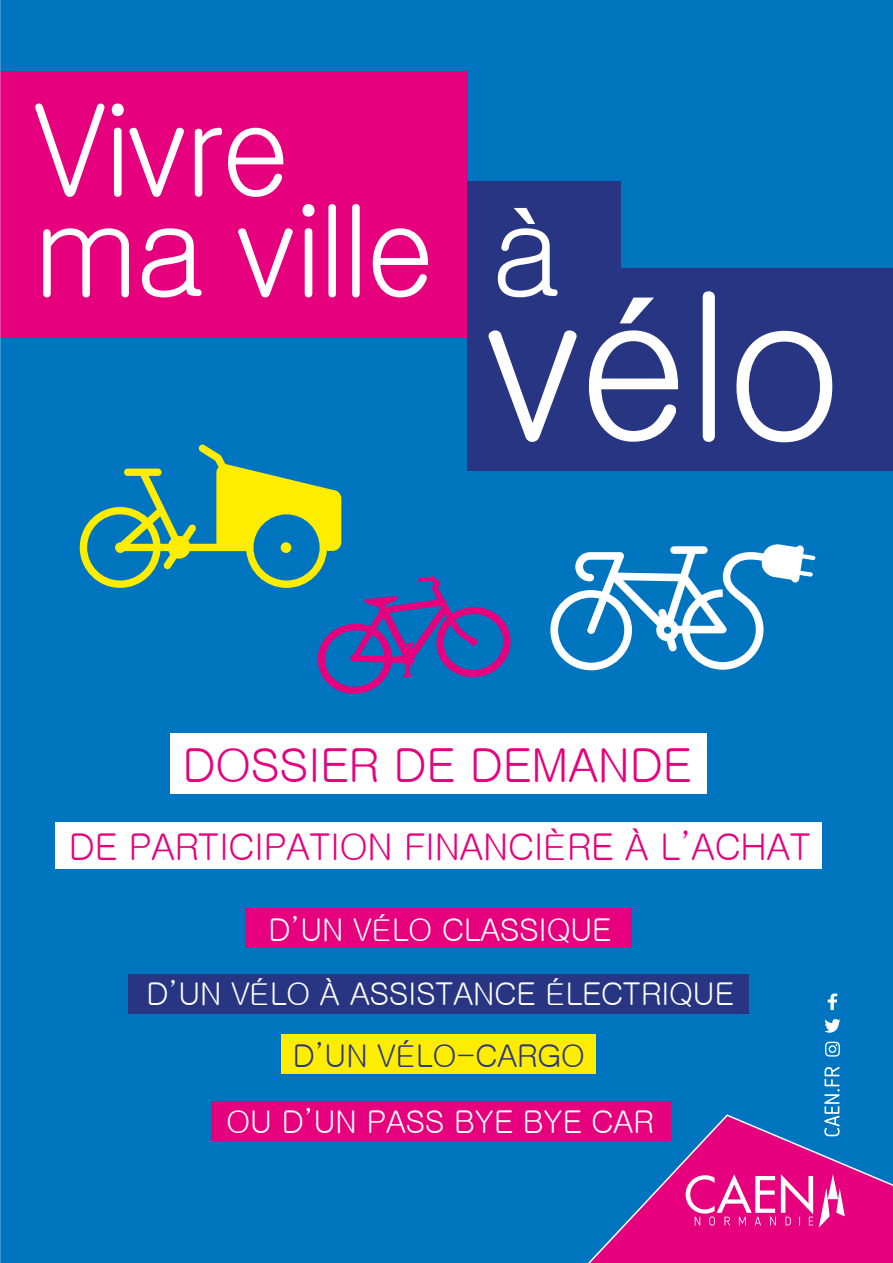
<style>
.page{position:relative;width:893px;height:1263px;background:#0075bf}
.page>*{position:absolute;margin:0;border:0;box-sizing:border-box;transform-origin:0 0}
.t1{font:200.25px "Gulim";color:#fff}
.t2{font:124.2px/100.5px "Gulim";letter-spacing:-.04em;color:#fff}
.t3{font:46.95px "Gulim";letter-spacing:-.02em;color:#e6007d}
.t4{font:37.05px "Gulim";letter-spacing:-.02em;color:#e6007d}
.t5{font:31.5px "Gulim";letter-spacing:-.02em;color:#fff}
.t6{font:31.5px "Gulim";letter-spacing:-.02em;color:#283583}
</style>
<div class="page">
<div style="left:0;top:71px;width:468px;height:267px;background:#e6007d"></div>
<div style="left:468px;top:181px;width:425px;height:289px;background:#283583"></div>
<div style="left:622px;top:14px;width:271px;height:253px;background:#0075bf"></div>
<div style="left:129px;top:974px;width:620px;height:40px;background:#283583"></div>
<div style="left:211px;top:1101px;width:459px;height:40px;background:#e6007d"></div>
<div style="left:245px;top:908px;width:387px;height:40px;background:#e6007d"></div>
<div style="left:281px;top:1034px;width:315px;height:40px;background:#ffed00"></div>
<div style="left:55px;top:822px;width:767px;height:47px;background:#fff"></div>
<div style="left:170px;top:733px;width:537px;height:61px;background:#fff"></div>
<svg style="left:828px;top:993px;width:9px;height:17px"></svg>
<svg style="left:824px;top:1019px;width:16px;height:14px"></svg>
<svg style="left:825px;top:1042px;width:15px;height:14px"></svg>
<svg style="left:589px;top:1067px;width:304px;height:196px"></svg>
<svg style="left:550px;top:544px;width:265px;height:126px"></svg>
<svg style="left:80px;top:444px;width:431px;height:250px"></svg>
<h2 class="t2" style="left:33px;top:100px;width:532px">Vivre<br>ma ville à</h2>
<h1 class="t1" style="left:485px;top:266px;width:362px">vélo</h1>
<h3 class="t3" style="left:182px;top:742px;width:511px">DOSSIER DE DEMANDE</h3>
<p class="t4" style="left:68px;top:828px;width:744px">DE PARTICIPATION FINANCIÈRE À L’ACHAT</p>
<p class="t5" style="left:268px;top:914px;width:345px">D’UN VÉLO CLASSIQUE</p>
<p class="t5" style="left:146px;top:978px;width:589px">D’UN VÉLO À ASSISTANCE ÉLECTRIQUE</p>
<p class="t6" style="left:292px;top:1040px;width:294px">D’UN VÉLO-CARGO</p>
<p class="t5" style="left:226px;top:1106px;width:429px">OU D’UN PASS BYE BYE CAR</p>
</div>
